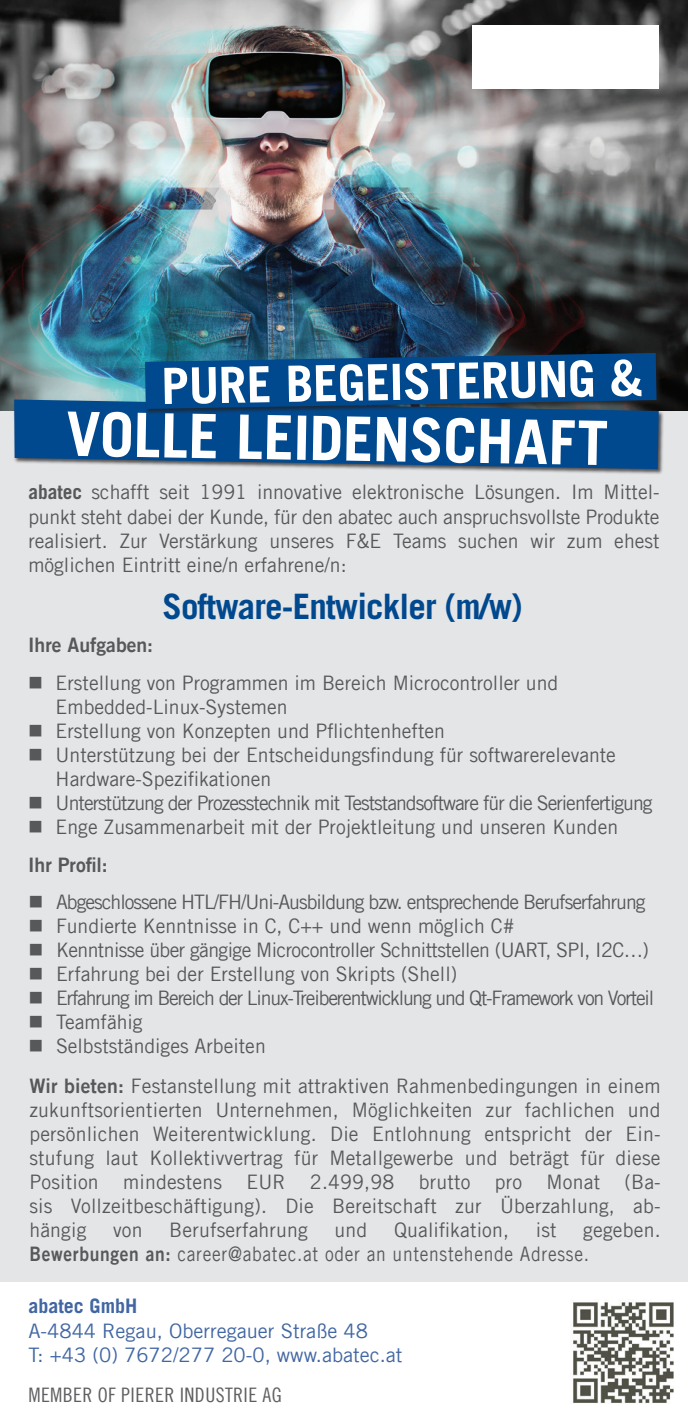
<style>
.page{position:relative;width:688px;height:1418px;background:#fff}
.page>*{position:absolute;margin:0;border:0;box-sizing:border-box;transform-origin:0 0}
.t1{font:700 61.25px "Trade Gothic LT Com";color:#fff}
.t2{font:700 50px "Trade Gothic LT Com";color:#fff}
.t3{font:700 35px "Trade Gothic LT Com";letter-spacing:-.025em;color:#01498e}
.t4{font:20px/24px "Trade Gothic LT Com";color:#57585a;text-align:justify}
.t5{font:20px "Trade Gothic LT Com";letter-spacing:-.05em;color:#57585a}
.t6{font:20px "Trade Gothic LT Com";letter-spacing:-.06em;color:#57585a}
.t7{font:20px "Trade Gothic LT Com";letter-spacing:-.03em;color:#57585a}
.t8{font:20px/24px "Trade Gothic LT Com";color:#4166a3}
.t9{font:20px/24px "Trade Gothic LT Com";letter-spacing:.04em;color:#57585a}
.t10{font:20px "Trade Gothic LT Com Cn 18";letter-spacing:.02em;color:#5f5f62}
.t11{font:20px "Trade Gothic LT Com Bd 2";color:#57585a}
.t12{font:700 20px "Trade Gothic LT Com";color:#4166a3}
.s1{font-weight:700}
.s2{font-family:"Trade Gothic LT Com Bd 2"}
</style>
<div class="page">
<div style="left:0;top:358px;width:687px;height:923px;background:#e4e5e7"></div>
<img style="left:0;top:0;width:687px;height:411px">
<img style="left:472px;top:25px;width:186px;height:64px">
<div style="left:13px;top:398px;width:651px;height:77px;background:#231f20;opacity:.75"></div>
<svg style="left:14px;top:399px;width:644px;height:70px;background:#115290"></svg>
<div style="left:144px;top:352px;width:518px;height:62px;background:#231f20;opacity:.75"></div>
<svg style="left:145px;top:353px;width:511px;height:56px;background:#074986"></svg>
<img style="left:573px;top:1302px;width:100px;height:101px">
<h2 class="t2" style="left:160px;top:355px;width:483px;rotate:-1deg">PURE BEGEISTERUNG &amp;</h2>
<h1 class="t1" style="left:67px;top:396px;width:543px;rotate:1deg">VOLLE LEIDENSCHAFT</h1>
<p class="t4" style="left:28px;top:480px;width:632px"><span class="s1">abatec</span> schafft seit 1991 innovative elektronische Lösungen. Im Mittel&shy;punkt steht dabei der Kunde, für den abatec auch anspruchsvollste Produkte realisiert. Zur Verstärkung unseres F&amp;E Teams suchen wir zum ehest möglichen Eintritt eine/n erfahrene/n:</p>
<p class="t11" style="left:28px;top:633px;width:127px">Ihre Aufgaben:</p>
<h3 class="t3" style="left:162px;top:584px;width:362px">Software-Entwickler (m/w)</h3>
<p class="t4" style="left:56px;top:670px;width:504px;text-indent:-28px">■ Erstellung von Programmen im Bereich Microcontroller und<br>Embedded-Linux-Systemen</p>
<p class="t4" style="left:28px;top:718px;width:418px">■ Erstellung von Konzepten und Pflichtenheften</p>
<p class="t4" style="left:56px;top:742px;width:561px;text-indent:-28px">■ Unterstützung bei der Entscheidungsfindung für softwarerelevante<br>Hardware-Spezifikationen</p>
<p class="t5" style="left:28px;top:790px;width:625px">■ Unterstützung der Prozesstechnik mit Teststandsoftware für die Serienfertigung</p>
<p class="t4" style="left:28px;top:814px;width:591px">■ Enge Zusammenarbeit mit der Projektleitung und unseren Kunden</p>
<p class="t11" style="left:28px;top:852px;width:81px">Ihr Profil:</p>
<p class="t5" style="left:28px;top:889px;width:618px">■ Abgeschlossene HTL/FH/Uni-Ausbildung bzw. entsprechende Berufserfahrung</p>
<p class="t4" style="left:28px;top:913px;width:487px">■ Fundierte Kenntnisse in C, C++ und wenn möglich C#</p>
<p class="t7" style="left:28px;top:937px;width:622px">■ Kenntnisse über gängige Microcontroller Schnittstellen (UART, SPI, I2C…)</p>
<p class="t4" style="left:28px;top:961px;width:430px">■ Erfahrung bei der Erstellung von Skripts (Shell)</p>
<p class="t6" style="left:28px;top:985px;width:627px">■ Erfahrung im Bereich der Linux-Treiberentwicklung und Qt-Framework von Vorteil</p>
<p class="t4" style="left:28px;top:1009px;width:116px">■ Teamfähig</p>
<p class="t4" style="left:28px;top:1033px;width:239px">■ Selbstständiges Arbeiten</p>
<p class="t4" style="left:29px;top:1073px;width:632px"><span class="s2">Wir bieten:</span> Festanstellung mit attraktiven Rahmenbedingungen in einem zukunftsorientierten Unternehmen, Möglichkeiten zur fachlichen und persönlichen Weiterentwicklung. Die Entlohnung entspricht der Ein&shy;stufung laut Kollektivvertrag für Metallgewerbe und beträgt für diese Position mindestens EUR 2.499,98 brutto pro Monat (Ba&shy;sis Vollzeitbeschäftigung). Die Bereitschaft zur Überzahlung, ab&shy;hängig</p>
<p class="t4" style="left:113px;top:1217px;width:31px">von</p>
<p class="t4" style="left:169px;top:1217px;width:140px">Berufserfahrung</p>
<p class="t4" style="left:334px;top:1217px;width:34px">und</p>
<p class="t4" style="left:394px;top:1217px;width:116px">Qualifikation,</p>
<p class="t4" style="left:535px;top:1217px;width:22px">ist</p>
<p class="t9" style="left:29px;top:1217px;width:632px;text-indent:553px">gegeben.<br><span class="s2">Bewerbungen an:</span> career@abatec.at oder an untenstehende Adresse.</p>
<p class="t12" style="left:28px;top:1293px;width:110px">abatec GmbH</p>
<p class="t8" style="left:28px;top:1318px;width:375px">A-4844 Regau, Oberregauer Straße 48<br>T: +43 (0) 7672/277 20-0, www.abatec.at</p>
<p class="t10" style="left:28px;top:1382px;width:255px">MEMBER OF PIERER INDUSTRIE AG</p>
</div>
